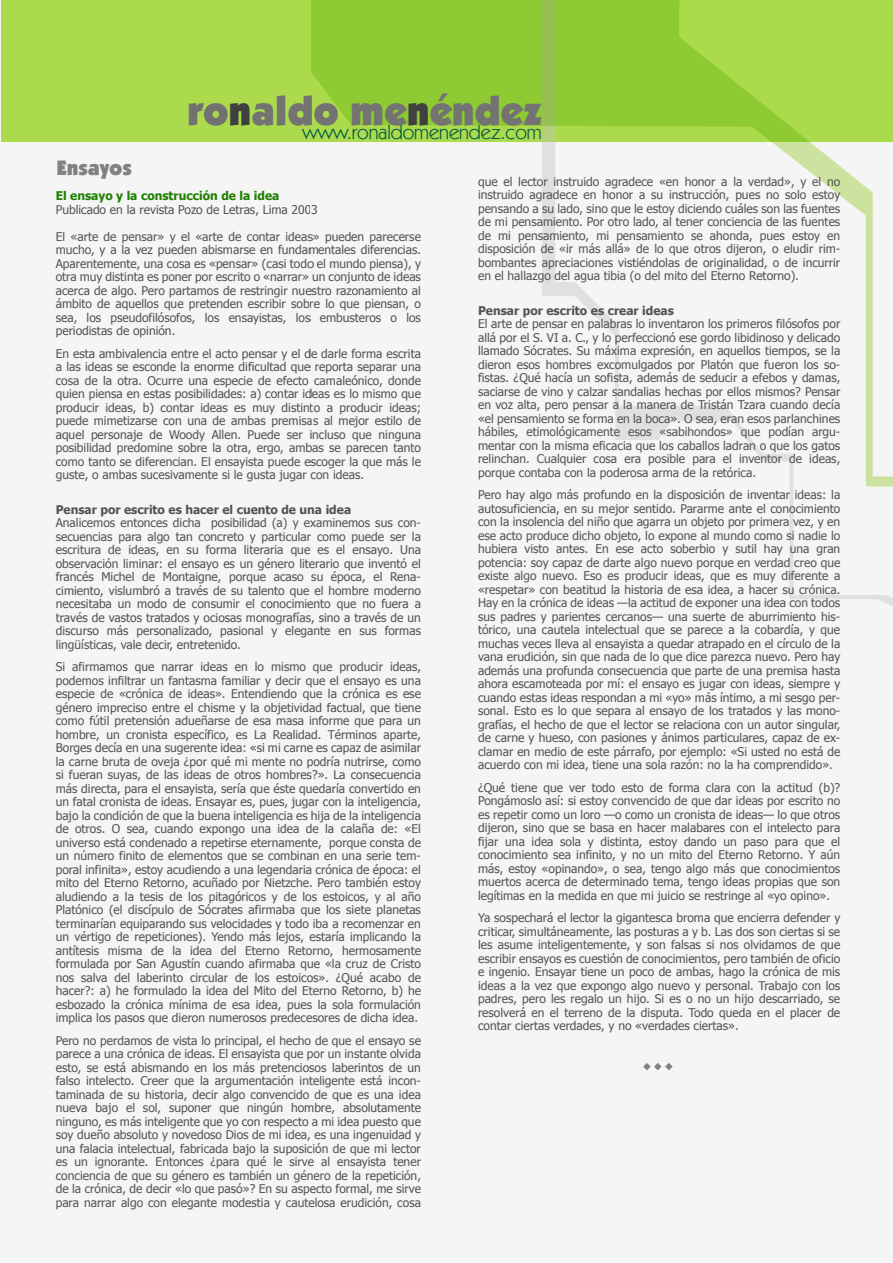
<style>
.page{position:relative;width:893px;height:1263px;background:#fff}
.page>*{position:absolute;margin:0;border:0;box-sizing:border-box;transform-origin:0 0}
.t1{font:900 41.25px "Kabel IT Cby BT";color:#737373}
.t2{font:900 21px "Kabel IT Cby BT";color:#818181}
.t3{font:19.8px "Kabel IT Cby BT";color:#005447}
.t4{font:12px/13.5px "Tahoma";color:#535353;text-align:justify}
.t5{font:700 12px "Tahoma";color:#535353}
.t6{font:700 12px "Tahoma";color:#1e7f00}
.s1{color:#717171}
.s2{color:#404040}
</style>
<div class="page">
<div style="left:0;top:0;width:893px;height:1262px;background:#f5f5f5"></div>
<div style="left:2px;top:0;width:891px;height:141px;background:#abda4d"></div>
<svg style="left:789px;top:487px;width:103px;height:119px"></svg>
<svg style="left:311px;top:0;width:582px;height:487px"></svg>
<hr style="left:892px;top:314px;width:1px;height:495px;background:#fff">
<svg style="left:643px;top:1063px;width:30px;height:7px"></svg>
<h1 class="t1" style="left:187px;top:85px;width:356px"><span class="s1">ro</span><span class="s2">n</span>aldo me<span class="s2">n</span>éndez</h1>
<h3 class="t3" style="left:302px;top:120px;width:241px">www.ronaldomenendez.com</h3>
<p class="t4" style="left:478px;top:174px;width:364px">que el lector instruido agradece «en honor a la verdad», y el no instruido agradece en honor a su instrucción, pues no solo estoy pensando a su lado, sino que le estoy diciendo cuáles son las fuentes de mi pensamiento. Por otro lado, al tener conciencia de las fuentes de mi pensamiento, mi pensamiento se ahonda, pues estoy en disposición de «ir más allá» de lo que otros dijeron, o eludir rim&shy;bombantes apreciaciones vistiéndolas de originalidad, o de incurrir en el hallazgo del agua tibia (o del mito del Eterno Retorno).</p>
<p class="t5" style="left:478px;top:302px;width:197px">Pensar por escrito es crear ideas</p>
<p class="t4" style="left:478px;top:316px;width:364px">El arte de pensar en palabras lo inventaron los primeros filósofos por allá por el S. VI a. C., y lo perfeccionó ese gordo libidinoso y delicado llamado Sócrates. Su máxima expresión, en aquellos tiempos, se la dieron esos hombres excomulgados por Platón que fueron los so&shy;fistas. ¿Qué hacía un sofista, además de seducir a efebos y damas, saciarse de vino y calzar sandalias hechas por ellos mismos? Pensar en voz alta, pero pensar a la manera de Tristán Tzara cuando decía «el pensamiento se forma en la boca». O sea, eran esos parlanchines hábiles, etimológicamente esos «sabihondos» que podían argu&shy;mentar con la misma eficacia que los caballos ladran o que los gatos relinchan. Cualquier cosa era posible para el inventor de ideas, porque contaba con la poderosa arma de la retórica.</p>
<p class="t4" style="left:478px;top:487px;width:364px">Pero hay algo más profundo en la disposición de inventar ideas: la autosuficiencia, en su mejor sentido. Pararme ante el conocimiento con la insolencia del niño que agarra un objeto por primera vez, y en ese acto produce dicho objeto, lo expone al mundo como si nadie lo hubiera visto antes. En ese acto soberbio y sutil hay una gran potencia: soy capaz de darte algo nuevo porque en verdad creo que existe algo nuevo. Eso es producir ideas, que es muy diferente a «respetar» con beatitud la historia de esa idea, a hacer su crónica.<br>Hay en la crónica de ideas —la actitud de exponer una idea con todos sus padres y parientes cercanos— una suerte de aburrimiento his&shy;tórico, una cautela intelectual que se parece a la cobardía, y que muchas veces lleva al ensayista a quedar atrapado en el círculo de la vana erudición, sin que nada de lo que dice parezca nuevo. Pero hay además una profunda consecuencia que parte de una premisa hasta ahora escamoteada por mí: el ensayo es jugar con ideas, siempre y cuando estas ideas respondan a mi «yo» más íntimo, a mi sesgo per&shy;sonal. Esto es lo que separa al ensayo de los tratados y las mono&shy;grafías, el hecho de que el lector se relaciona con un autor singular, de carne y hueso, con pasiones y ánimos particulares, capaz de ex&shy;clamar en medio de este párrafo, por ejemplo: «Si usted no está de acuerdo con mi idea, tiene una sola razón: no la ha comprendido».</p>
<p class="t4" style="left:478px;top:780px;width:364px">¿Qué tiene que ver todo esto de forma clara con la actitud (b)?<br>Pongámoslo así: si estoy convencido de que dar ideas por escrito no es repetir como un loro —o como un cronista de ideas— lo que otros dijeron, sino que se basa en hacer malabares con el intelecto para fijar una idea sola y distinta, estoy dando un paso para que el conocimiento sea infinito, y no un mito del Eterno Retorno. Y aún más, estoy «opinando», o sea, tengo algo más que conocimientos muertos acerca de determinado tema, tengo ideas propias que son legítimas en la medida en que mi juicio se restringe al «yo opino».</p>
<p class="t4" style="left:478px;top:910px;width:364px">Ya sospechará el lector la gigantesca broma que encierra defender y criticar, simultáneamente, las posturas a y b. Las dos son ciertas si se les asume inteligentemente, y son falsas si nos olvidamos de que escribir ensayos es cuestión de conocimientos, pero también de oficio e ingenio. Ensayar tiene un poco de ambas, hago la crónica de mis ideas a la vez que expongo algo nuevo y personal. Trabajo con los padres, pero les regalo un hijo. Si es o no un hijo descarriado, se resolverá en el terreno de la disputa. Todo queda en el placer de contar ciertas verdades, y no «verdades ciertas».</p>
<h2 class="t2" style="left:57px;top:154px;width:77px">Ensayos</h2>
<p class="t6" style="left:56px;top:187px;width:225px">El ensayo y la construcción de la idea</p>
<p class="t4" style="left:56px;top:202px;width:264px">Publicado en la revista Pozo de Letras, Lima 2003</p>
<p class="t4" style="left:56px;top:229px;width:367px">El «arte de pensar» y el «arte de contar ideas» pueden parecerse mucho, y a la vez pueden abismarse en fundamentales diferencias.<br>Aparentemente, una cosa es «pensar» (casi todo el mundo piensa), y otra muy distinta es poner por escrito o «narrar» un conjunto de ideas acerca de algo. Pero partamos de restringir nuestro razonamiento al ámbito de aquellos que pretenden escribir sobre lo que piensan, o sea, los pseudofilósofos, los ensayistas, los embusteros o los periodistas de opinión.</p>
<p class="t4" style="left:56px;top:346px;width:367px">En esta ambivalencia entre el acto pensar y el de darle forma escrita a las ideas se esconde la enorme dificultad que reporta separar una cosa de la otra. Ocurre una especie de efecto camaleónico, donde quien piensa en estas posibilidades: a) contar ideas es lo mismo que producir ideas, b) contar ideas es muy distinto a producir ideas; puede mimetizarse con una de ambas premisas al mejor estilo de aquel personaje de Woody Allen. Puede ser incluso que ninguna posibilidad predomine sobre la otra, ergo, ambas se parecen tanto como tanto se diferencian. El ensayista puede escoger la que más le guste, o ambas sucesivamente si le gusta jugar con ideas.</p>
<p class="t5" style="left:56px;top:501px;width:297px">Pensar por escrito es hacer el cuento de una idea</p>
<p class="t4" style="left:56px;top:515px;width:367px">Analicemos entonces dicha posibilidad (a) y examinemos sus con&shy;secuencias para algo tan concreto y particular como puede ser la escritura de ideas, en su forma literaria que es el ensayo. Una observación liminar: el ensayo es un género literario que inventó el francés Michel de Montaigne, porque acaso su época, el Rena&shy;cimiento, vislumbró a través de su talento que el hombre moderno necesitaba un modo de consumir el conocimiento que no fuera a través de vastos tratados y ociosas monografías, sino a través de un discurso más personalizado, pasional y elegante en sus formas lingüísticas, vale decir, entretenido.</p>
<p class="t4" style="left:56px;top:659px;width:367px">Si afirmamos que narrar ideas en lo mismo que producir ideas, podemos infiltrar un fantasma familiar y decir que el ensayo es una especie de «crónica de ideas». Entendiendo que la crónica es ese género impreciso entre el chisme y la objetividad factual, que tiene como fútil pretensión adueñarse de esa masa informe que para un hombre, un cronista específico, es La Realidad. Términos aparte, Borges decía en una sugerente idea: «si mi carne es capaz de asimilar la carne bruta de oveja ¿por qué mi mente no podría nutrirse, como si fueran suyas, de las ideas de otros hombres?». La consecuencia más directa, para el ensayista, sería que éste quedaría convertido en un fatal cronista de ideas. Ensayar es, pues, jugar con la inteligencia, bajo la condición de que la buena inteligencia es hija de la inteligencia de otros. O sea, cuando expongo una idea de la calaña de: «El universo está condenado a repetirse eternamente, porque consta de un número finito de elementos que se combinan en una serie tem&shy;poral infinita», estoy acudiendo a una legendaria crónica de época: el mito del Eterno Retorno, acuñado por Nietzche. Pero también estoy aludiendo a la tesis de los pitagóricos y de los estoicos, y al año Platónico (el discípulo de Sócrates afirmaba que los siete planetas terminarían equiparando sus velocidades y todo iba a recomenzar en un vértigo de repeticiones). Yendo más lejos, estaría implicando la antítesis misma de la idea del Eterno Retorno, hermosamente formulada por San Agustín cuando afirmaba que «la cruz de Cristo nos salva del laberinto circular de los estoicos». ¿Qué acabo de hacer?: a) he formulado la idea del Mito del Eterno Retorno, b) he esbozado la crónica mínima de esa idea, pues la sola formulación implica los pasos que dieron numerosos predecesores de dicha idea.</p>
<p class="t4" style="left:56px;top:1033px;width:367px">Pero no perdamos de vista lo principal, el hecho de que el ensayo se parece a una crónica de ideas. El ensayista que por un instante olvida esto, se está abismando en los más pretenciosos laberintos de un falso intelecto. Creer que la argumentación inteligente está incon&shy;taminada de su historia, decir algo convencido de que es una idea nueva bajo el sol, suponer que ningún hombre, absolutamente ninguno, es más inteligente que yo con respecto a mi idea puesto que soy dueño absoluto y novedoso Dios de mi idea, es una ingenuidad y una falacia intelectual, fabricada bajo la suposición de que mi lector es un ignorante. Entonces ¿para qué le sirve al ensayista tener conciencia de que su género es también un género de la repetición, de la crónica, de decir «lo que pasó»? En su aspecto formal, me sirve para narrar algo con elegante modestia y cautelosa erudición, cosa</p>
</div>
